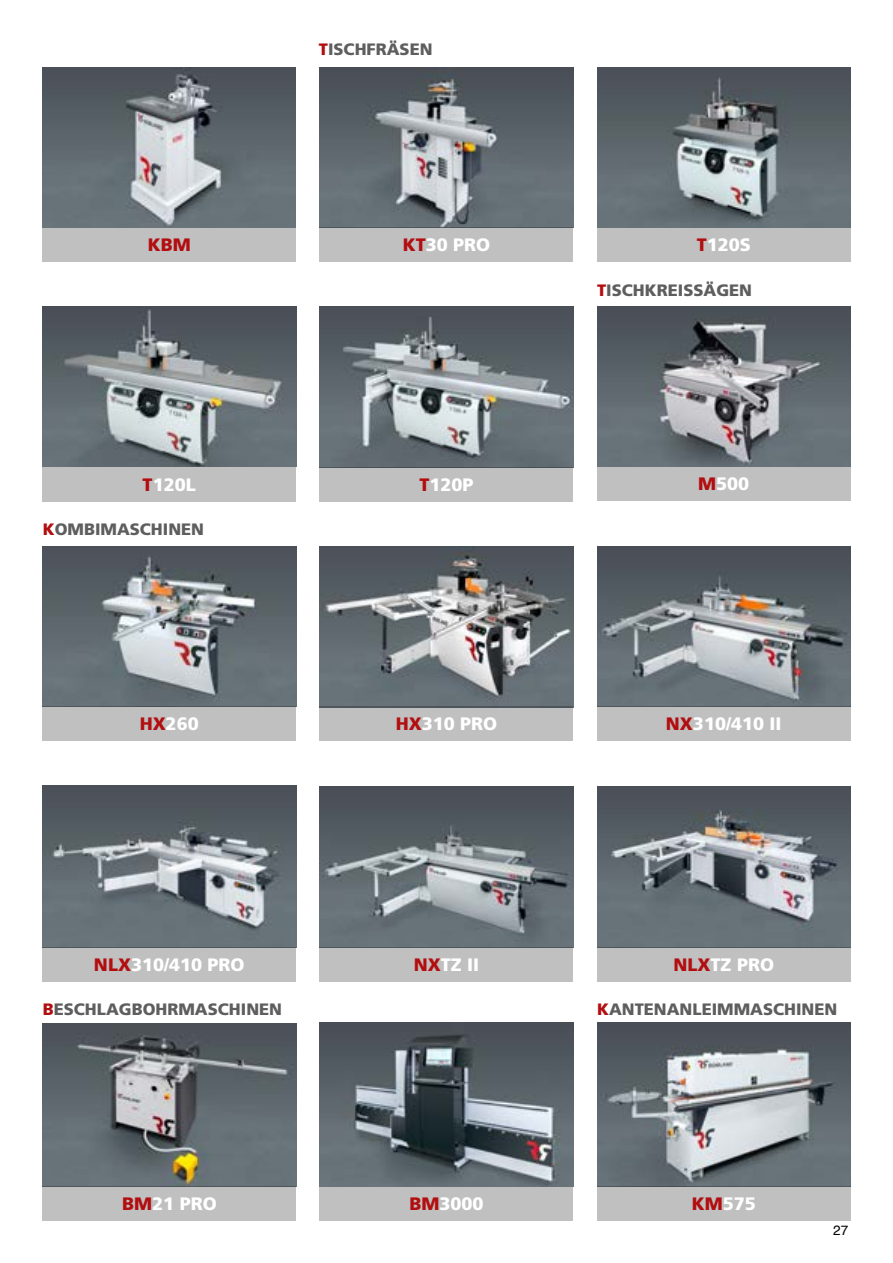
<style>
.page{position:relative;width:893px;height:1263px;background:#fff}
.page>*{position:absolute;margin:0;border:0;box-sizing:border-box;transform-origin:0 0}
.t1{font:900 18px "Frutiger LT Std";color:#fff}
.t2{font:900 18px "Frutiger LT Std";color:#b20e10}
.t3{font:900 16.5px "Frutiger LT Std";color:#5f5e5e}
.t4{font:13.5px "Helvetica";color:#000}
.s1{color:#b20e10}
</style>
<div class="page">
<img style="left:43px;top:1024px;width:253px;height:162px">
<img style="left:320px;top:67px;width:253px;height:161px">
<img style="left:43px;top:306px;width:253px;height:161px">
<img style="left:320px;top:307px;width:253px;height:160px">
<div style="left:43px;top:228px;width:253px;height:34px;background:#c0c0c0"></div>
<div style="left:320px;top:228px;width:253px;height:34px;background:#c0c0c0"></div>
<div style="left:597px;top:228px;width:253px;height:34px;background:#c0c0c0"></div>
<img style="left:43px;top:546px;width:253px;height:160px">
<img style="left:320px;top:547px;width:253px;height:159px">
<div style="left:43px;top:467px;width:253px;height:34px;background:#c0c0c0"></div>
<div style="left:597px;top:467px;width:253px;height:34px;background:#c0c0c0"></div>
<div style="left:43px;top:706px;width:253px;height:34px;background:#c0c0c0"></div>
<img style="left:597px;top:546px;width:253px;height:160px">
<img style="left:43px;top:785px;width:253px;height:162px">
<img style="left:320px;top:786px;width:253px;height:161px">
<div style="left:320px;top:706px;width:253px;height:34px;background:#c0c0c0"></div>
<div style="left:597px;top:706px;width:253px;height:34px;background:#c0c0c0"></div>
<div style="left:43px;top:947px;width:253px;height:34px;background:#c0c0c0"></div>
<img style="left:597px;top:786px;width:253px;height:161px">
<div style="left:320px;top:947px;width:253px;height:34px;background:#c0c0c0"></div>
<img style="left:597px;top:1023px;width:253px;height:163px">
<div style="left:320px;top:1186px;width:253px;height:34px;background:#c0c0c0"></div>
<div style="left:597px;top:1186px;width:253px;height:34px;background:#c0c0c0"></div>
<img style="left:597px;top:306px;width:253px;height:161px">
<div style="left:320px;top:467px;width:253px;height:34px;background:#c0c0c0"></div>
<img style="left:320px;top:1023px;width:253px;height:163px">
<div style="left:43px;top:1186px;width:253px;height:34px;background:#c0c0c0"></div>
<div style="left:597px;top:947px;width:253px;height:34px;background:#c0c0c0"></div>
<img style="left:597px;top:67px;width:253px;height:161px">
<img style="left:43px;top:67px;width:253px;height:161px">
<p class="t3" style="left:319px;top:39px;width:115px"><span class="s1">T</span>ISCHFRÄSEN</p>
<p class="t2" style="left:148px;top:234px;width:45px">KBM</p>
<p class="t1" style="left:403px;top:234px;width:89px"><span class="s1">KT</span>30 PRO</p>
<p class="t1" style="left:697px;top:234px;width:56px"><span class="s1">T</span>120S</p>
<p class="t3" style="left:597px;top:280px;width:156px"><span class="s1">T</span>ISCHKREISSÄGEN</p>
<p class="t1" style="left:143px;top:474px;width:55px"><span class="s1">T</span>120L</p>
<p class="t1" style="left:698px;top:473px;width:53px"><span class="s1">M</span>500</p>
<p class="t1" style="left:419px;top:474px;width:56px"><span class="s1">T</span>120P</p>
<p class="t3" style="left:43px;top:520px;width:163px"><span class="s1">K</span>OMBIMASCHINEN</p>
<p class="t1" style="left:140px;top:713px;width:61px"><span class="s1">HX</span>260</p>
<p class="t1" style="left:396px;top:713px;width:103px"><span class="s1">HX</span>310 PRO</p>
<p class="t1" style="left:666px;top:713px;width:117px"><span class="s1">NX</span>310/410 II</p>
<p class="t1" style="left:94px;top:953px;width:152px"><span class="s1">NLX</span>310/410 PRO</p>
<p class="t1" style="left:414px;top:953px;width:67px"><span class="s1">NX</span>TZ II</p>
<p class="t1" style="left:673px;top:953px;width:102px"><span class="s1">NLX</span>TZ PRO</p>
<p class="t3" style="left:43px;top:999px;width:241px"><span class="s1">B</span>ESCHLAGBOHRMASCHINEN</p>
<p class="t3" style="left:597px;top:999px;width:242px"><span class="s1">K</span>ANTENANLEIMMASCHINEN</p>
<p class="t1" style="left:122px;top:1193px;width:96px"><span class="s1">BM</span>21 PRO</p>
<p class="t1" style="left:409px;top:1193px;width:76px"><span class="s1">BM</span>3000</p>
<p class="t1" style="left:692px;top:1193px;width:66px"><span class="s1">KM</span>575</p>
<p class="t4" style="left:833px;top:1220px;width:17px">27</p>
</div>
